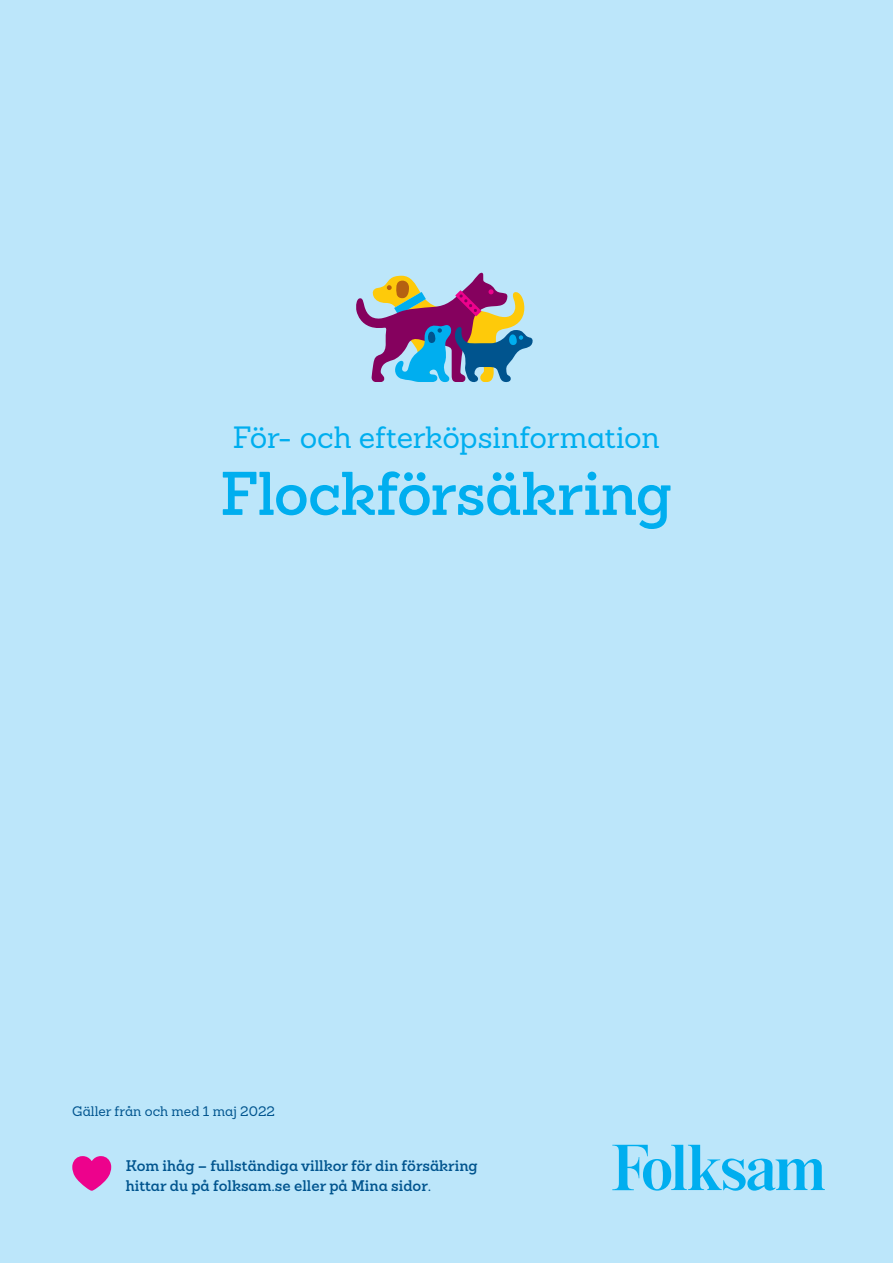
<style>
.page{position:relative;width:893px;height:1263px;background:#bce6fa}
.page>*{position:absolute;margin:0;border:0;box-sizing:border-box;transform-origin:0 0}
.Omslag_rubrik_40_44{font:600 60px "Sanchez Folksam";letter-spacing:-.015em;color:#00aeef}
.t1{font:500 30px "Sanchez Folksam";letter-spacing:-.01em;color:#00aeef}
.t2{font:600 15px/19.5px "Sanchez Folksam";color:#00548e}
.Gäller_fr_o_m_omslag{font:500 13.5px "Sanchez Folksam";color:#00548e}
</style>
<div class="page">
<svg style="left:612px;top:1145px;width:213px;height:46px"></svg>
<svg style="left:72px;top:1156px;width:39px;height:35px"></svg>
<svg style="left:356px;top:273px;width:177px;height:109px"></svg>
<h2 class="t1" style="left:233px;top:418px;width:428px">För- och efterköpsinformation</h2>
<p class="Omslag_rubrik_40_44" style="left:220px;top:453px;width:454px">Flockförsäkring</p>
<p class="Gäller_fr_o_m_omslag" style="left:72px;top:1102px;width:204px">Gäller från och med 1 maj 2022</p>
<p class="t2" style="left:126px;top:1156px;width:353px">Kom ihåg – fullständiga villkor för din försäkring hittar du på folksam.se eller på Mina sidor.</p>
</div>
